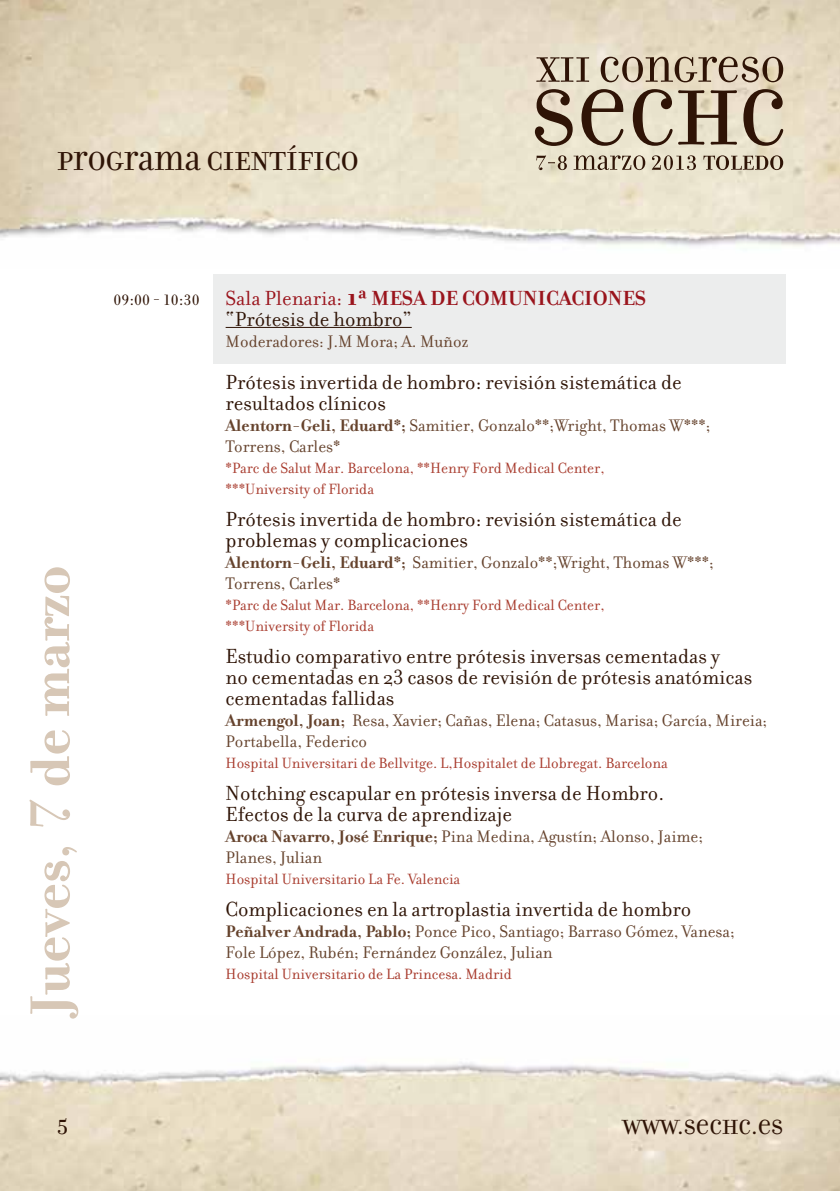
<style>
.page{position:relative;width:840px;height:1191px;background:#fff}
.page>*{position:absolute;margin:0;border:0;box-sizing:border-box;transform-origin:0 0}
.t1{font:700 60px "Filosofia";color:#d7c7b6}
.t2{font:28px "Filosofia Unicase";color:#2f1406}
.t3{font:28px "Filosofia";color:#2f1406}
.t4{font:22px/21px "Filosofia";color:#2f1406}
.t5{font:700 22px/21px "Filosofia";color:#9a141c}
.t6{font:22px "Filosofia Unicase";color:#2f1406}
.t7{font:18px/21px "Filosofia";color:#65422c}
.t8{font:16px/21px "Filosofia";color:#a7392b}
.s1{font-family:"Filosofia Unicase";font-weight:400}
.s2{font-family:"Filosofia Grand Caps";font-weight:400;color:#2f1406}
.s3{font-weight:400}
.s4{font-size:28px}
.s5{font-weight:400;color:#2f1406}
.s6{font-weight:700}
</style>
<div class="page">
<div style="left:214px;top:274px;width:571px;height:90px;background:#eceded"></div>
<img style="left:0;top:1062px;width:839px;height:129px">
<img style="left:0;top:0;width:839px;height:247px">
<hr style="left:225px;top:327px;width:186px;height:1px;background:#2f1406">
<svg style="left:536px;top:57px;width:53px;height:25px"></svg>
<svg style="left:600px;top:57px;width:182px;height:25px;background:#af9e8a"></svg>
<svg style="left:534px;top:89px;width:38px;height:57px;background:#a49482"></svg>
<svg style="left:581px;top:89px;width:42px;height:57px;background:#a99c89"></svg>
<svg style="left:632px;top:89px;width:104px;height:57px;background:#ad9f8c"></svg>
<svg style="left:743px;top:89px;width:39px;height:57px;background:#ad9e8b"></svg>
<svg style="left:536px;top:155px;width:30px;height:15px"></svg>
<svg style="left:573px;top:155px;width:72px;height:15px"></svg>
<svg style="left:651px;top:155px;width:44px;height:15px"></svg>
<svg style="left:703px;top:155px;width:79px;height:15px"></svg>
<h2 class="t2" style="left:57px;top:145px;width:303px">PROGRAMA CIENTÍFICO</h2>
<h1 class="t1" style="left:14px;top:1016px;width:452px;rotate:-90deg">Jueves, <span class="s1">7</span> de marzo</h1>
<p class="t5" style="left:225px;top:287px;width:421px;text-indent:-112px"><span class="s2">09:00 - 10:30</span> <span class="s3">Sala Plenaria:</span> <span class="s4">1</span>ª MESA DE COMUNICACIONES <span class="s5">“Prótesis de hombro”</span></p>
<p class="t7" style="left:225px;top:331px;width:244px">Moderadores: J.M Mora; A. Muñoz</p>
<p class="t4" style="left:225px;top:371px;width:457px">Prótesis invertida de hombro: revisión sistemática de resultados clínicos</p>
<p class="t7" style="left:225px;top:415px;width:486px"><span class="s6">Alentorn-Geli, Eduard*;</span> Samitier, Gonzalo**;Wright, Thomas W***;<br>Torrens, Carles*</p>
<p class="t8" style="left:225px;top:457px;width:380px">*Parc de Salut Mar. Barcelona, **Henry Ford Medical Center, ***University of Florida</p>
<p class="t4" style="left:225px;top:508px;width:457px">Prótesis invertida de hombro: revisión sistemática de problemas y complicaciones</p>
<p class="t7" style="left:225px;top:552px;width:489px"><span class="s6">Alentorn-Geli, Eduard*;</span> Samitier, Gonzalo**;Wright, Thomas W***;<br>Torrens, Carles*</p>
<p class="t8" style="left:225px;top:594px;width:380px">*Parc de Salut Mar. Barcelona, **Henry Ford Medical Center, ***University of Florida</p>
<p class="t4" style="left:225px;top:645px;width:528px">Estudio comparativo entre prótesis inversas cementadas y<br>no cementadas en 23 casos de revisión de prótesis anatómicas cementadas fallidas</p>
<p class="t7" style="left:225px;top:710px;width:543px"><span class="s6">Armengol, Joan;</span> Resa, Xavier; Cañas, Elena; Catasus, Marisa; García, Mireia;<br>Portabella, Federico</p>
<p class="t8" style="left:225px;top:752px;width:443px">Hospital Universitari de Bellvitge. L,Hospitalet de Llobregat. Barcelona</p>
<p class="t4" style="left:225px;top:782px;width:440px">Notching escapular en prótesis inversa de Hombro.<br>Efectos de la curva de aprendizaje</p>
<p class="t7" style="left:225px;top:826px;width:479px"><span class="s6">Aroca Navarro, José Enrique;</span> Pina Medina, Agustín; Alonso, Jaime;<br>Planes, Julian</p>
<p class="t8" style="left:225px;top:868px;width:236px">Hospital Universitario La Fe. Valencia</p>
<p class="t4" style="left:225px;top:898px;width:467px">Complicaciones en la artroplastia invertida de hombro</p>
<p class="t7" style="left:225px;top:921px;width:510px"><span class="s6">Peñalver Andrada, Pablo;</span> Ponce Pico, Santiago; Barraso Gómez, Vanesa;<br>Fole López, Rubén; Fernández González, Julian</p>
<p class="t8" style="left:225px;top:963px;width:287px">Hospital Universitario de La Princesa. Madrid</p>
<p class="t6" style="left:57px;top:1114px;width:13px">5</p>
<h2 class="t3" style="left:770px;top:1110px;width:14px">5</h2>
<p class="t6" style="left:622px;top:1114px;width:162px">WWW.SECHC.ES</p>
</div>
